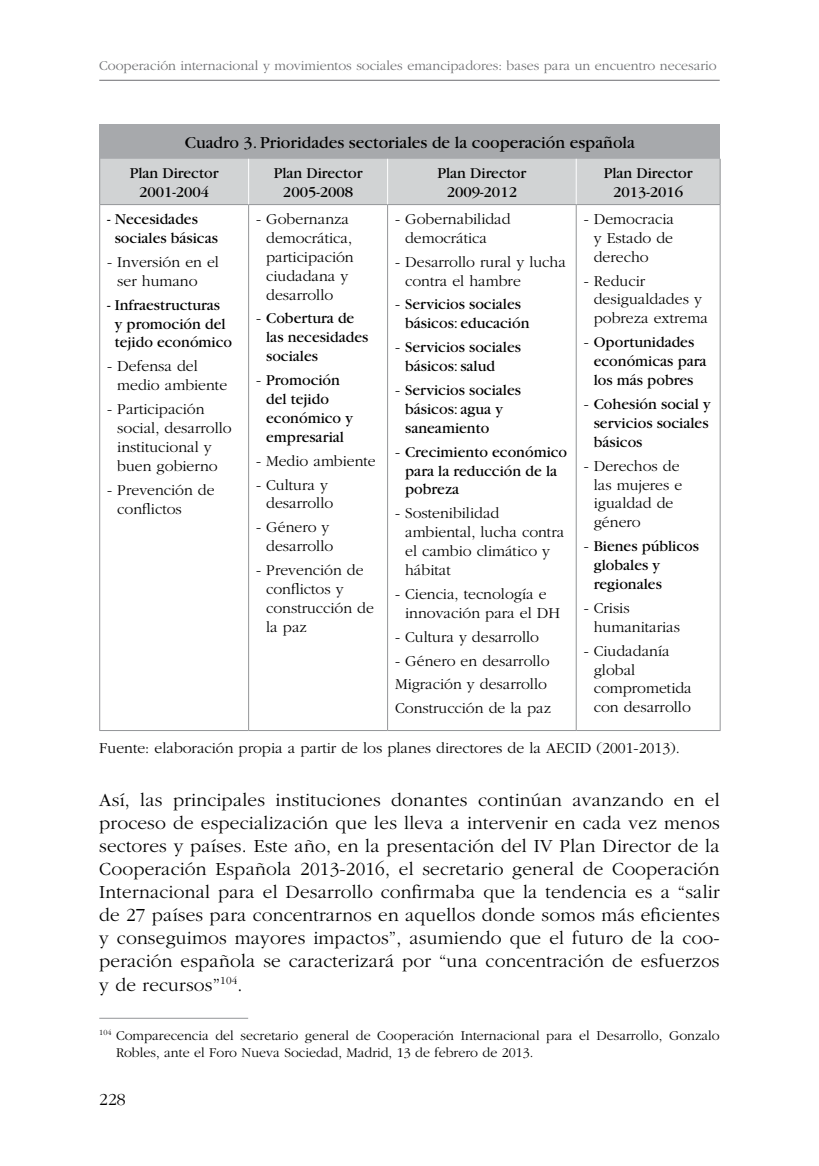
<style>
.page{position:relative;width:819px;height:1166px;background:#fff}
.page>*{position:absolute;margin:0;border:0;box-sizing:border-box;transform-origin:0 0}
.t1{font:300 19.25px/23.1px "Garamond";letter-spacing:.01em;color:#000;text-align:justify}
.t2{font:17.5px "Garamond";color:#000}
.t3{font:300 17.5px "Garamond";color:#000}
.t4{font:300 15.75px/18.9px "Garamond";color:#000}
.t5{font:15.75px/18.9px "Garamond";color:#000}
.t6{font:300 14px/16.8px "Garamond";color:#000}
.t7{font:300 14px "Garamond";color:#6d6e71}
.s1{font-weight:300}
</style>
<div class="page">
<hr style="left:99px;top:80px;width:620px;height:1px;background:#6d6e71">
<div style="left:100px;top:124px;width:620px;height:35px;background:#a7a9ac"></div>
<div style="left:100px;top:159px;width:619px;height:45px;background:#d1d3d4"></div>
<hr style="left:99px;top:159px;width:1px;height:45px;background:#939598">
<hr style="left:719px;top:159px;width:1px;height:45px;background:#939598">
<hr style="left:99px;top:205px;width:1px;height:525px;background:#939598">
<hr style="left:248px;top:205px;width:1px;height:525px;background:#939598">
<hr style="left:387px;top:205px;width:1px;height:525px;background:#939598">
<hr style="left:575px;top:205px;width:1px;height:525px;background:#939598">
<hr style="left:719px;top:205px;width:1px;height:525px;background:#939598">
<hr style="left:99px;top:730px;width:149px;height:1px;background:#939598">
<hr style="left:248px;top:730px;width:139px;height:1px;background:#939598">
<hr style="left:387px;top:730px;width:189px;height:1px;background:#939598">
<hr style="left:576px;top:730px;width:144px;height:1px;background:#939598">
<hr style="left:99px;top:204px;width:149px;height:1px;background:#939598">
<hr style="left:248px;top:204px;width:139px;height:1px;background:#939598">
<hr style="left:387px;top:204px;width:189px;height:1px;background:#939598">
<hr style="left:576px;top:204px;width:144px;height:1px;background:#939598">
<hr style="left:248px;top:159px;width:1px;height:45px;background:#fff">
<hr style="left:387px;top:159px;width:1px;height:45px;background:#fff">
<hr style="left:575px;top:159px;width:1px;height:45px;background:#fff">
<hr style="left:99px;top:1018px;width:149px;height:1px;background:#939598">
<p class="t7" style="left:99px;top:58px;width:619px">Cooperación internacional y movimientos sociales emancipadores: bases para un encuentro necesario</p>
<p class="t2" style="left:185px;top:133px;width:451px">Cuadro 3. Prioridades sectoriales de la cooperación española</p>
<p class="t5" style="left:130px;top:164px;width:90px;text-align:center">Plan Director<br>2001-2004</p>
<p class="t5" style="left:274px;top:164px;width:90px;text-align:center">Plan Director<br>2005-2008</p>
<p class="t5" style="left:437px;top:164px;width:90px;text-align:center">Plan Director<br>2009-2012</p>
<p class="t5" style="left:603px;top:164px;width:90px;text-align:center">Plan Director<br>2013-2016</p>
<p class="t5" style="left:115px;top:210px;width:105px;text-indent:-8px">- Necesidades sociales básicas</p>
<p class="t4" style="left:117px;top:252px;width:103px;text-indent:-10px">- Inversión en el ser humano</p>
<p class="t5" style="left:115px;top:295px;width:119px;text-indent:-8px">- Infraestructuras<br>y promoción del tejido económico</p>
<p class="t4" style="left:117px;top:357px;width:111px;text-indent:-10px">- Defensa del medio ambiente</p>
<p class="t4" style="left:117px;top:400px;width:116px;text-indent:-10px">- Participación social, desarrollo institucional y buen gobierno</p>
<p class="t4" style="left:117px;top:480px;width:99px;text-indent:-10px">- Prevención de conflictos</p>
<p class="t4" style="left:266px;top:210px;width:89px;text-indent:-10px">- Gobernanza democrática, participación ciudadana y desarrollo</p>
<p class="t5" style="left:266px;top:309px;width:104px;text-indent:-10px"><span class="s1">-</span> Cobertura de las necesidades sociales</p>
<p class="t5" style="left:266px;top:371px;width:88px;text-indent:-10px"><span class="s1">-</span> Promoción del tejido económico y empresarial</p>
<p class="t4" style="left:256px;top:451px;width:121px">- Medio ambiente</p>
<p class="t4" style="left:266px;top:475px;width:69px;text-indent:-10px">- Cultura y desarrollo</p>
<p class="t4" style="left:256px;top:518px;width:79px;text-align:right">- Género y desarrollo</p>
<p class="t4" style="left:266px;top:561px;width:109px;text-indent:-10px">- Prevención de conflictos y construcción de la paz</p>
<p class="t4" style="left:405px;top:210px;width:107px;text-indent:-10px">- Gobernabilidad democrática</p>
<p class="t4" style="left:405px;top:252px;width:162px;text-indent:-10px">- Desarrollo rural y lucha contra el hambre</p>
<p class="t5" style="left:405px;top:295px;width:126px;text-indent:-10px"><span class="s1">-</span> Servicios sociales básicos: educación</p>
<p class="t5" style="left:405px;top:338px;width:117px;text-indent:-10px"><span class="s1">-</span> Servicios sociales básicos: salud</p>
<p class="t5" style="left:405px;top:381px;width:117px;text-indent:-10px"><span class="s1">-</span> Servicios sociales básicos: agua y saneamiento</p>
<p class="t5" style="left:405px;top:442px;width:164px;text-indent:-10px"><span class="s1">-</span> Crecimiento económico para la reducción de la pobreza</p>
<p class="t4" style="left:405px;top:504px;width:161px;text-indent:-10px">- Sostenibilidad ambiental, lucha contra el cambio climático y hábitat</p>
<p class="t4" style="left:405px;top:584px;width:156px;text-indent:-10px">- Ciencia, tecnología e innovación para el DH</p>
<p class="t4" style="left:395px;top:627px;width:145px">- Cultura y desarrollo</p>
<p class="t4" style="left:395px;top:649px;width:157px;line-height:23.8px">- Género en desarrollo<br>Migración y desarrollo<br>Construcción de la paz</p>
<p class="t4" style="left:593px;top:210px;width:82px;text-align:justify;text-indent:-10px">- Democracia y Estado de derecho</p>
<p class="t4" style="left:593px;top:271px;width:116px;text-indent:-10px">- Reducir desigualdades y pobreza extrema</p>
<p class="t5" style="left:593px;top:333px;width:114px;text-indent:-10px"><span class="s1">-</span> Oportunidades económicas para los más pobres</p>
<p class="t5" style="left:593px;top:395px;width:118px;text-indent:-10px"><span class="s1">-</span> Cohesión social y servicios sociales básicos</p>
<p class="t4" style="left:593px;top:456px;width:90px;text-indent:-10px">- Derechos de las mujeres e igualdad de género</p>
<p class="t5" style="left:593px;top:537px;width:107px;text-indent:-10px"><span class="s1">-</span> Bienes públicos globales y regionales</p>
<p class="t4" style="left:593px;top:598px;width:88px;text-indent:-10px">- Crisis humanitarias</p>
<p class="t4" style="left:593px;top:641px;width:99px;text-indent:-10px">- Ciudadanía global comprometida con desarrollo</p>
<p class="t4" style="left:99px;top:738px;width:582px">Fuente: elaboración propia a partir de los planes directores de la AECID (2001-2013).</p>
<p class="t1" style="left:99px;top:788px;width:622px">Así, las principales instituciones donantes continúan avanzando en el proceso de especialización que les lleva a intervenir en cada vez menos sectores y países. Este año, en la presentación del IV Plan Director de la Cooperación Española 2013-2016, el secretario general de Cooperación Internacional para el Desarrollo confirmaba que la tendencia es a “salir de 27 países para concentrarnos en aquellos donde somos más eficientes y conseguimos mayores impactos”, asumiendo que el futuro de la coo&shy;peración española se caracterizará por “una concentración de esfuerzos y de recursos”<sup>104</sup>.</p>
<p class="t6" style="left:116px;top:1027px;width:605px;text-indent:-17px"><sup>104</sup> Comparecencia del secretario general de Cooperación Internacional para el Desarrollo, Gonzalo<br>Robles, ante el Foro Nueva Sociedad, Madrid, 13 de febrero de 2013.</p>
<p class="t3" style="left:99px;top:1089px;width:28px">228</p>
</div>
